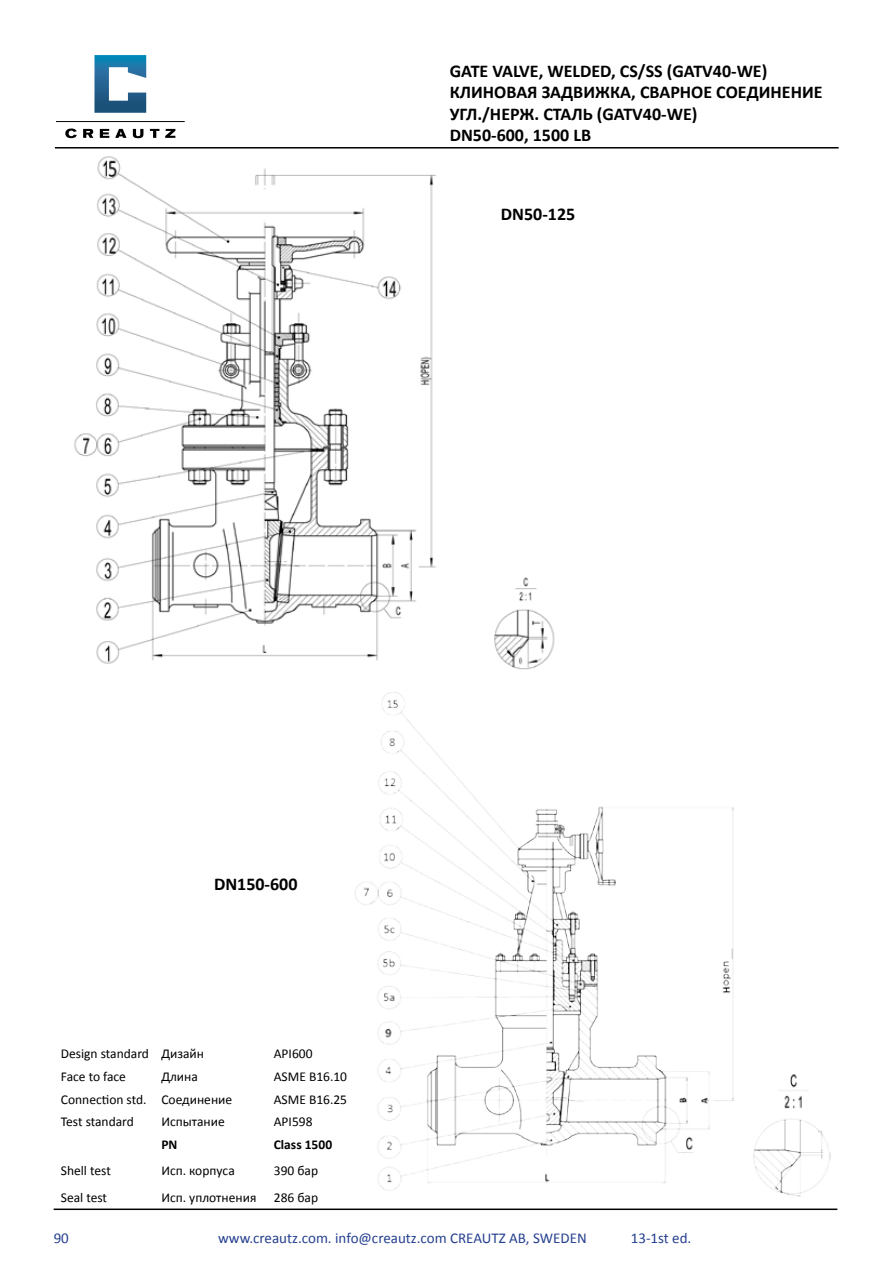
<style>
.page{position:relative;width:893px;height:1263px;background:#fff}
.page>*{position:absolute;margin:0;border:0;box-sizing:border-box;transform-origin:0 0}
.t1{font:700 18px/21.6px "Calibri";color:#000}
.t2{font:15px "Calibri";color:#25408f}
.t3{font:13.5px "Calibri";color:#000}
.t4{font:700 13.5px "Calibri";color:#000}
</style>
<div class="page">
<svg style="left:94px;top:55px;width:52px;height:58px"></svg>
<hr style="left:56px;top:121px;width:129px;height:1px;background:#000">
<svg style="left:65px;top:129px;width:12px;height:9px"></svg>
<svg style="left:83px;top:129px;width:10px;height:9px"></svg>
<svg style="left:100px;top:129px;width:9px;height:9px"></svg>
<svg style="left:115px;top:129px;width:12px;height:9px"></svg>
<svg style="left:133px;top:129px;width:10px;height:9px"></svg>
<svg style="left:150px;top:129px;width:9px;height:9px"></svg>
<svg style="left:165px;top:129px;width:10px;height:9px"></svg>
<hr style="left:55px;top:147px;width:784px;height:2px;background:#000">
<hr style="left:54px;top:1208px;width:783px;height:2px;background:#000">
<img style="left:74px;top:156px;width:481px;height:514px">
<img style="left:355px;top:692px;width:475px;height:505px">
<h1 class="t1" style="left:450px;top:59px;width:374px">GATE VALVE, WELDED, CS/SS (GATV40-WE)<br>КЛИНОВАЯ ЗАДВИЖКА, СВАРНОЕ СОЕДИНЕНИЕ<br>УГЛ./НЕРЖ. СТАЛЬ (GATV40-WE)<br>DN50-600, 1500 LB</h1>
<h1 class="t1" style="left:501px;top:203px;width:76px">DN50-125</h1>
<h1 class="t1" style="left:214px;top:872px;width:85px">DN150-600</h1>
<p class="t3" style="left:61px;top:1045px;width:145px">Design standard Дизайн</p>
<p class="t3" style="left:274px;top:1045px;width:40px">API600</p>
<p class="t3" style="left:61px;top:1068px;width:67px">Face to face</p>
<p class="t3" style="left:161px;top:1068px;width:38px">Длина</p>
<p class="t3" style="left:274px;top:1068px;width:75px">ASME B16.10</p>
<p class="t3" style="left:61px;top:1091px;width:173px">Connection std. Соединение</p>
<p class="t3" style="left:274px;top:1091px;width:75px">ASME B16.25</p>
<p class="t3" style="left:61px;top:1113px;width:75px">Test standard</p>
<p class="t3" style="left:161px;top:1113px;width:65px">Испытание</p>
<p class="t3" style="left:274px;top:1113px;width:40px">API598</p>
<p class="t4" style="left:161px;top:1136px;width:18px">РN</p>
<p class="t4" style="left:274px;top:1136px;width:60px">Class 1500</p>
<p class="t3" style="left:61px;top:1162px;width:52px">Shell test</p>
<p class="t3" style="left:161px;top:1162px;width:75px">Исп. корпуса</p>
<p class="t3" style="left:274px;top:1162px;width:46px">390 бар</p>
<p class="t3" style="left:61px;top:1189px;width:48px">Seal test</p>
<p class="t3" style="left:161px;top:1189px;width:96px">Исп. уплотнения</p>
<p class="t3" style="left:274px;top:1189px;width:46px">286 бар</p>
<p class="t2" style="left:54px;top:1228px;width:17px">90</p>
<p class="t2" style="left:218px;top:1228px;width:370px">www.creautz.com. info@creautz.com CREAUTZ AB, SWEDEN</p>
<p class="t2" style="left:631px;top:1228px;width:62px">13-1st ed.</p>
</div>
